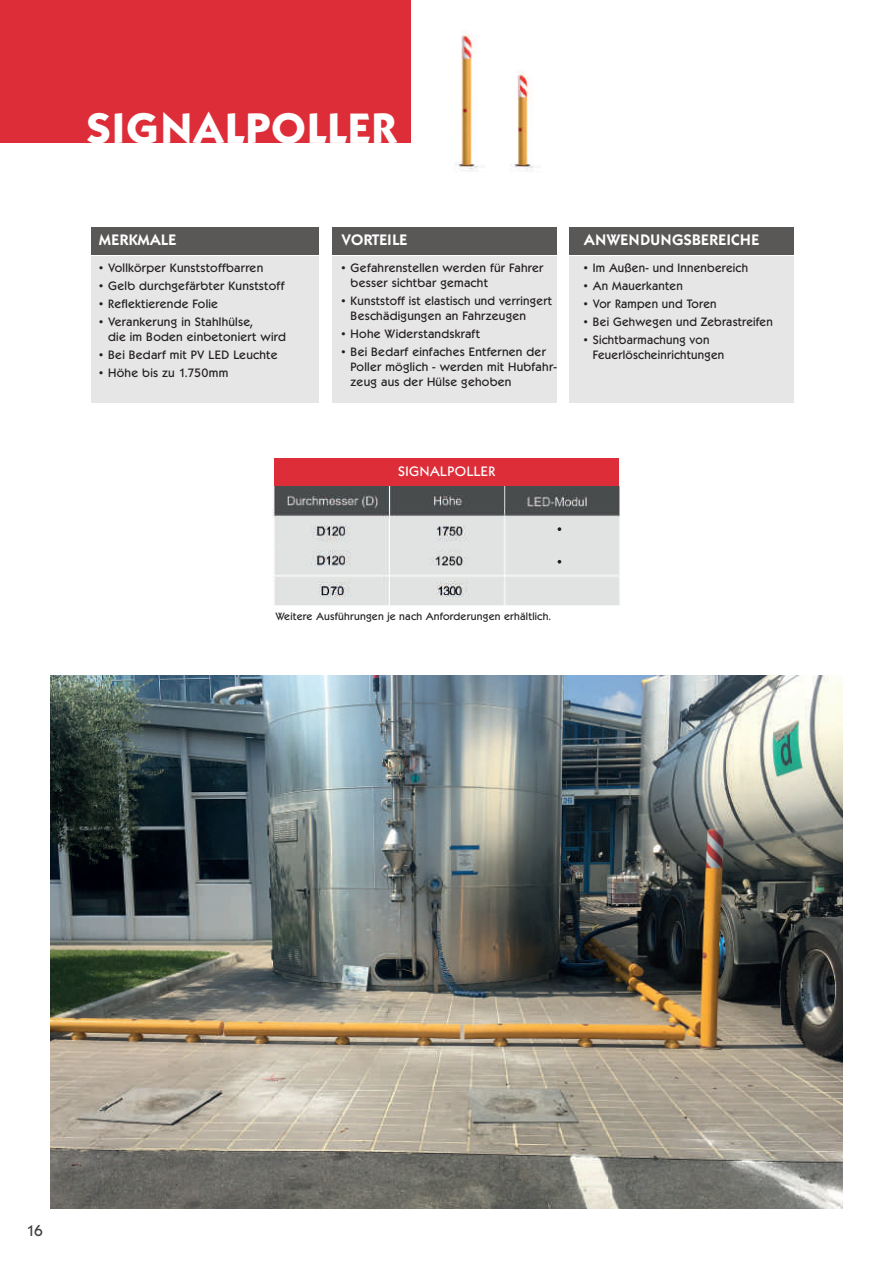
<style>
.page{position:relative;width:893px;height:1263px;background:#fff}
.page>*{position:absolute;margin:0;border:0;box-sizing:border-box;transform-origin:0 0}
.t1{font:700 42px "Kabel ITCBQ";letter-spacing:.02em;color:#fff}
.t2{font:600 15px "Kabel ITCBQ";letter-spacing:.04em;color:#fff}
.t3{font:600 15px "Kabel ITCBQ";letter-spacing:.02em;color:#fff}
.t4{font:500 15px "Kabel ITCBQ";color:#3e3e3f}
.t5{font:500 13.5px "Kabel ITCBQ";letter-spacing:.04em;color:#fff}
.t6{font:500 12px/15px "Kabel ITCBQ";letter-spacing:.02em;color:#231f20}
.t7{font:500 10.5px "Kabel ITCBQ";letter-spacing:.02em;color:#231f20}
</style>
<div class="page">
<div style="left:0;top:0;width:410px;height:142px;background:#dd2d39"></div>
<img style="left:50px;top:675px;width:793px;height:534px">
<img style="left:454px;top:33px;width:79px;height:139px">
<div style="left:92px;top:227px;width:227px;height:27px;background:#5a5757"></div>
<div style="left:332px;top:227px;width:224px;height:27px;background:#5a5757"></div>
<div style="left:569px;top:227px;width:225px;height:27px;background:#5a5757"></div>
<div style="left:92px;top:256px;width:227px;height:147px;background:#e6e6e6"></div>
<div style="left:332px;top:256px;width:224px;height:147px;background:#e6e6e6"></div>
<div style="left:569px;top:256px;width:225px;height:147px;background:#e6e6e6"></div>
<img style="left:272px;top:487px;width:348px;height:118px">
<div style="left:275px;top:459px;width:344px;height:27px;background:#dd2d39"></div>
<svg style="left:558px;top:527px;width:3px;height:4px"></svg>
<svg style="left:558px;top:560px;width:3px;height:4px"></svg>
<h1 class="t1" style="left:87px;top:105px;width:312px">SIGNALPOLLER</h1>
<p class="t2" style="left:99px;top:231px;width:78px">MERKMALE</p>
<p class="t6" style="left:99px;top:261px;width:166px">• Vollkörper Kunststoffbarren</p>
<p class="t6" style="left:99px;top:279px;width:187px">• Gelb durchgefärbter Kunststoff</p>
<p class="t6" style="left:99px;top:297px;width:120px">• Reflektierende Folie</p>
<p class="t6" style="left:108px;top:315px;width:179px;text-indent:-9px">• Verankerung in Stahlhülse,<br>die im Boden einbetoniert wird</p>
<p class="t6" style="left:99px;top:348px;width:180px">• Bei Bedarf mit PV LED Leuchte</p>
<p class="t6" style="left:99px;top:366px;width:131px">• Höhe bis zu 1.750mm</p>
<p class="t3" style="left:342px;top:231px;width:67px">VORTEILE</p>
<p class="t6" style="left:351px;top:261px;width:194px;text-indent:-9px">• Gefahrenstellen werden für Fahrer besser sichtbar gemacht</p>
<p class="t6" style="left:351px;top:294px;width:203px;text-indent:-9px">• Kunststoff ist elastisch und verringert<br>Beschädigungen an Fahrzeugen</p>
<p class="t6" style="left:342px;top:327px;width:140px">• Hohe Widerstandskraft</p>
<p class="t6" style="left:351px;top:345px;width:208px;text-indent:-9px">• Bei Bedarf einfaches Entfernen der<br>Poller möglich - werden mit Hubfahr&shy;zeug aus der Hülse gehoben</p>
<p class="t2" style="left:584px;top:231px;width:176px">ANWENDUNGSBEREICHE</p>
<p class="t6" style="left:584px;top:261px;width:166px">• Im Außen- und Innenbereich</p>
<p class="t6" style="left:584px;top:279px;width:100px">• An Mauerkanten</p>
<p class="t6" style="left:584px;top:297px;width:134px">• Vor Rampen und Toren</p>
<p class="t6" style="left:584px;top:315px;width:190px">• Bei Gehwegen und Zebrastreifen</p>
<p class="t6" style="left:593px;top:333px;width:133px;text-indent:-9px">• Sichtbarmachung von<br>Feuerlöscheinrichtungen</p>
<p class="t5" style="left:398px;top:464px;width:99px">SIGNALPOLLER</p>
<p class="t7" style="left:275px;top:610px;width:277px">Weitere Ausführungen je nach Anforderungen erhältlich.</p>
<p class="t4" style="left:27px;top:1222px;width:18px">16</p>
</div>
